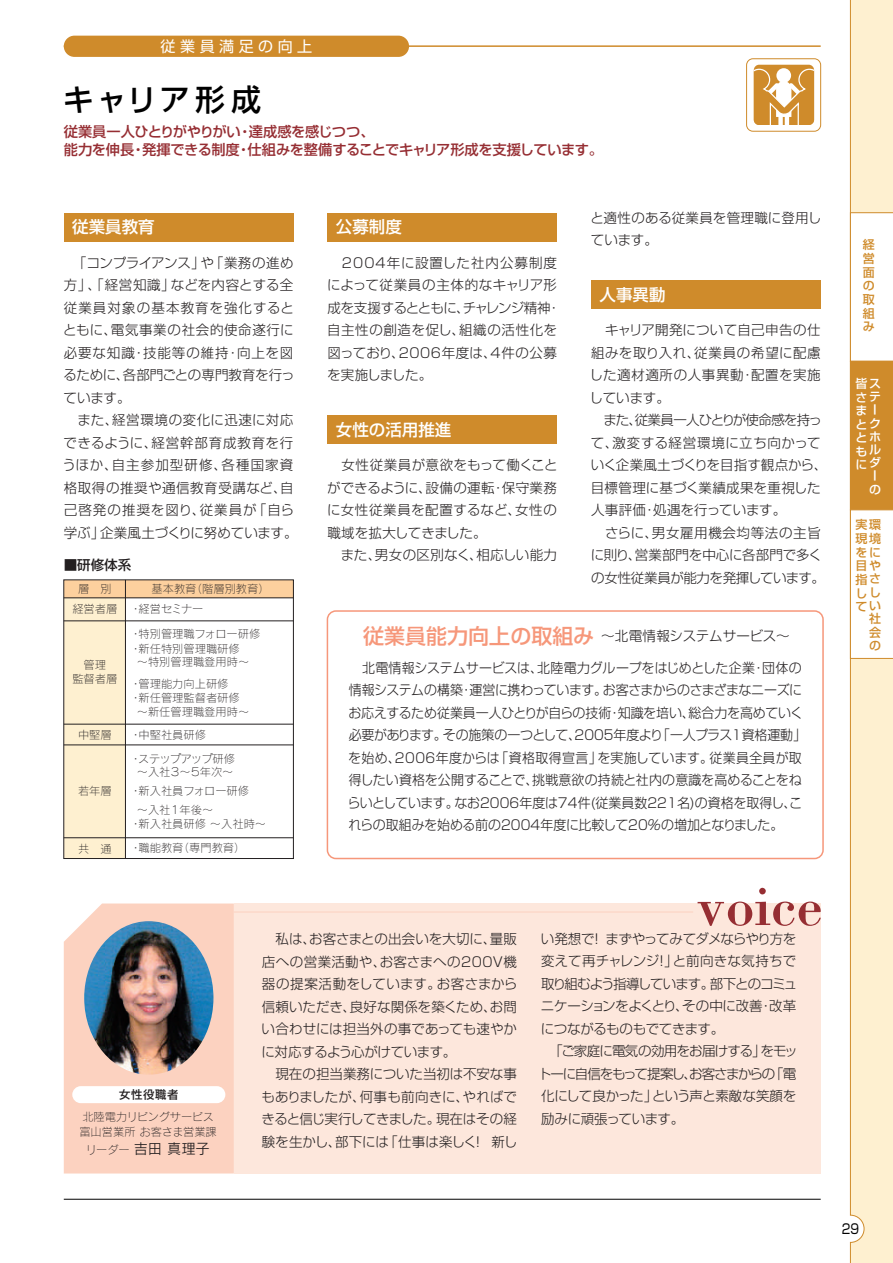
<style>
.page{position:relative;width:893px;height:1263px;background:#fff}
.page>*{position:absolute;margin:0;border:0;box-sizing:border-box;transform-origin:0 0}
.t1{font:500 30px "Shin Go";letter-spacing:.095em;color:#000}
.t2{font:500 16.5px "Shin Go";color:#fff}
.t3{font:15px "Shin Go";letter-spacing:.3em;color:#fff}
.t4{font:500 14.25px/18px "Shin Go";letter-spacing:-.02em;color:#962e33}
.t5{font:14.25px "Rodin CID M";color:#231f20}
.t6{font:300 13.5px/22.5px "Shin Go";color:#231f20;text-align:justify}
.t7{font:300 13.5px/22.5px "Shin Go";color:#231f20;scale:.96 1}
.t8{font:300 13.5px/22.5px "Shin Go";letter-spacing:.04em;color:#231f20}
.t9{font:300 13.5px/22.5px "Shin Go";letter-spacing:-.02em;color:#231f20}
.t10{font:300 13.5px "Shin Go";letter-spacing:.025em;color:#231f20}
.t11{font:500 13.5px "Shin Go";color:#231f20}
.t12{font:13.5px "Shin Go";color:#000;scale:.85 1}
.t13{font:500 12px/13.6px "Shin Go";letter-spacing:.125em;color:#cf8b2b;text-align:justify}
.t14{font:500 12px/13.2px "Shin Go";letter-spacing:.125em;color:#fff;text-align:right}
.t15{font:12px "Rodin CID DB";color:#231f20}
.t16{font:11.25px/13.5px "Rodin CID L";color:#231f20}
.s1{font-weight:500;font-size:21px;color:#f6977a}
.s2{font-family:"Rodin CID L";font-size:11.25px}
</style>
<div class="page">
<div style="left:850px;top:0;width:43px;height:1263px;background:#fef0d0"></div>
<svg style="left:850px;top:212px;width:43px;height:447px"></svg>
<hr style="left:64px;top:45px;width:757px;height:2px;background:#cf8b2b">
<div style="left:64px;top:36px;width:345px;height:21px;background:#cf8b2b;border-radius:11px"></div>
<hr style="left:64px;top:1199px;width:757px;height:1px;background:#000">
<div style="left:746px;top:59px;width:75px;height:72px;border:1px solid #cf8b2b;border-radius:6px"></div>
<div style="left:754px;top:65px;width:60px;height:60px;background:#cf8b2b;border-radius:5px"></div>
<svg style="left:754px;top:68px;width:60px;height:57px"></svg>
<div style="left:64px;top:213px;width:229px;height:28px;background:#cf8b2b"></div>
<div style="left:327px;top:213px;width:230px;height:28px;background:#cf8b2b"></div>
<div style="left:327px;top:415px;width:230px;height:29px;background:#cf8b2b"></div>
<div style="left:64px;top:903px;width:170px;height:270px;background:#fcd2c0"></div>
<div style="left:234px;top:903px;width:587px;height:270px;background:#fde7dc"></div>
<svg style="left:698px;top:888px;width:123px;height:38px"></svg>
<div style="left:64px;top:580px;width:61px;height:278px;background:#fef0d0"></div>
<div style="left:64px;top:580px;width:229px;height:18px;background:#fdd09e"></div>
<div style="left:64px;top:580px;width:230px;height:279px;border:1px solid #231f20"></div>
<hr style="left:125px;top:580px;width:1px;height:278px;background:#231f20">
<hr style="left:64px;top:837px;width:229px;height:1px;background:#231f20">
<hr style="left:64px;top:745px;width:229px;height:1px;background:#231f20">
<hr style="left:64px;top:724px;width:229px;height:1px;background:#231f20">
<hr style="left:64px;top:621px;width:229px;height:1px;background:#231f20">
<hr style="left:64px;top:598px;width:229px;height:1px;background:#231f20">
<div style="left:327px;top:610px;width:497px;height:249px;border:2px solid #f6977a;border-radius:9px"></div>
<img style="left:84px;top:921px;width:129px;height:154px;border-radius:50%">
<div style="left:72px;top:1086px;width:153px;height:17px;background:#fff;border-radius:9px"></div>
<hr style="left:234px;top:912px;width:459px;height:1px;background:#fcd2c0">
<div style="left:591px;top:280px;width:230px;height:29px;background:#cf8b2b"></div>
<p class="t3" style="left:161px;top:36px;width:153px">従業員満足の向上</p>
<h1 class="t1" style="left:64px;top:80px;width:199px">キャリア形成</h1>
<p class="t4" style="left:64px;top:122px;width:541px">従業員一人ひとりがやりがい・達成感を感じつつ、<br>能力を伸長・発揮できる制度・仕組みを整備することでキャリア形成を支援しています。</p>
<p class="t2" style="left:72px;top:216px;width:84px">従業員教育</p>
<p class="t6" style="left:63px;top:251px;width:233px;text-indent:10px">「コンプライアンス」や「業務の進め方」、「経営知識」などを内容とする全従業員対象の基本教育を強化するとともに、電気事業の社会的使命遂行に必要な知識・技能等の維持・向上を図るために、各部門ごとの専門教育を行っています。</p>
<p class="t8" style="left:63px;top:408px;width:237px;text-indent:15px">また、経営環境の変化に迅速に対応できるように、経営幹部育成教育を行うほか、自主参加型研修、各種国家資格取得の推奨や通信教育受講など、自己啓発の推奨を図り、従業員が「自ら学ぶ」企業風土づくりに努めています。</p>
<p class="t11" style="left:64px;top:556px;width:69px">■研修体系</p>
<p class="t16" style="left:78px;top:582px;width:35px">層 別</p>
<p class="t16" style="left:152px;top:582px;width:120px">基本教育（階層別教育）</p>
<p class="t16" style="left:72px;top:602px;width:47px">経営者層</p>
<p class="t16" style="left:130px;top:597px;width:132px;line-height:24.6px">・経営セミナー<br>・特別管理職フォロー研修</p>
<p class="t16" style="left:137px;top:641px;width:114px;text-indent:-7px">・新任特別管理職研修～特別管理職登用時～</p>
<p class="t16" style="left:130px;top:677px;width:100px">・管理能力向上研修</p>
<p class="t16" style="left:130px;top:691px;width:111px">・新任管理監督者研修</p>
<p class="t16" style="left:137px;top:705px;width:114px">～新任管理職登用時～</p>
<p class="t16" style="left:130px;top:722px;width:106px;line-height:23.9px">・中堅社員研修<br>・ステップアップ研修</p>
<p class="t16" style="left:137px;top:765px;width:98px">～入社３～５年次～</p>
<p class="t16" style="left:130px;top:784px;width:121px">・新入社員フォロー研修</p>
<p class="t16" style="left:137px;top:802px;width:78px">～入社１年後～</p>
<p class="t16" style="left:130px;top:811px;width:138px;line-height:24.3px">・新入社員研修～入社時～・職能教育（専門教育）</p>
<p class="t16" style="left:72px;top:658px;width:47px;text-align:center">管理<br>監督者層</p>
<p class="t16" style="left:78px;top:728px;width:35px">中堅層</p>
<p class="t16" style="left:78px;top:784px;width:35px">若年層</p>
<p class="t16" style="left:78px;top:841px;width:35px">共 通</p>
<p class="t2" style="left:336px;top:216px;width:68px">公募制度</p>
<p class="t8" style="left:327px;top:251px;width:235px;text-indent:15px">2004年に設置した社内公募制度によって従業員の主体的なキャリア形成を支援するとともに、チャレンジ精神・自主性の創造を促し、組織の活性化を図っており、2006年度は、4件の公募を実施しました。</p>
<p class="t2" style="left:336px;top:419px;width:117px">女性の活用推進</p>
<p class="t6" style="left:327px;top:453px;width:232px;text-indent:14px">女性従業員が意欲をもって働くことができるように、設備の運転・保守業務に女性従業員を配置するなど、女性の職域を拡大してきました。</p>
<p class="t10" style="left:341px;top:547px;width:218px">また、男女の区別なく、相応しい能力</p>
<p class="t6" style="left:590px;top:206px;width:232px">と適性のある従業員を管理職に登用しています。</p>
<p class="t2" style="left:599px;top:284px;width:67px">人事異動</p>
<p class="t6" style="left:590px;top:318px;width:233px;text-indent:15px">キャリア開発について自己申告の仕組みを取り入れ、従業員の希望に配慮した適材適所の人事異動・配置を実施しています。</p>
<p class="t6" style="left:591px;top:408px;width:238px;text-align:left;text-indent:13px">また、従業員一人ひとりが使命感を持って、激変する経営環境に立ち向かっていく企業風土づくりを目指す観点から、目標管理に基づく業績成果を重視した人事評価・処遇を行っています。</p>
<p class="t9" style="left:591px;top:521px;width:236px;text-indent:14px">さらに、男女雇用機会均等法の主旨に則り、営業部門を中心に各部門で多くの女性従業員が能力を発揮しています。</p>
<p class="t6" style="left:363px;top:624px;width:428px"><span class="s1">従業員能力向上の取組み</span>～北電情報システムサービス～</p>
<p class="t7" style="left:347px;top:656px;width:479px;text-indent:15px">北電情報システムサービスは、北陸電力グループをはじめとした企業・団体の情報システムの構築・運営に携わっています。お客さまからのさまざまなニーズにお応えするため従業員一人ひとりが自らの技術・知識を培い、総合力を高めていく必要があります。その施策の一つとして、2005年度より「一人プラス1資格運動」を始め、2006年度からは「資格取得宣言」を実施しています。従業員全員が取得したい資格を公開することで、挑戦意欲の持続と社内の意識を高めることをねらいとしています。なお2006年度は74件(従業員数221名)の資格を取得し、これらの取組みを始める前の2004年度に比較して20％の増加となりました。</p>
<p class="t13" style="left:863px;top:237px;width:13px">経営面の取組み</p>
<p class="t14" style="left:855px;top:376px;width:27px">皆スさテまーとクホルダーの</p>
<p class="t14" style="left:855px;top:430px;width:13px;text-align:justify">ともに</p>
<p class="t13" style="left:855px;top:517px;width:27px">実環現境をに目や指さしし</p>
<p class="t13" style="left:869px;top:598px;width:13px">い社会の</p>
<p class="t13" style="left:855px;top:599px;width:13px">て</p>
<p class="t15" style="left:119px;top:1086px;width:61px">女性役職者</p>
<p class="t16" style="left:79px;top:1109px;width:139px;line-height:15px">北陸電力リビングサービス富山営業所お客さま営業課</p>
<p class="t5" style="left:86px;top:1140px;width:126px"><span class="s2">リーダー</span>吉田真理子</p>
<p class="t6" style="left:261px;top:927px;width:257px;text-indent:14px">私は、お客さまとの出会いを大切に、量販店への営業活動や、お客さまへの200V機器の提案活動をしています。お客さまから信頼いただき、良好な関係を築くため、お問い合わせには担当外の事であっても速やかに対応するよう心がけています。</p>
<p class="t6" style="left:262px;top:1062px;width:257px;text-indent:14px">現在の担当業務についた当初は不安な事もありましたが、何事も前向きに、やればできると信じ実行してきました。現在はその経験を生かし、部下には「仕事は楽しく! 新し</p>
<p class="t6" style="left:541px;top:927px;width:258px">い発想で! まずやってみてダメならやり方を変えて再チャレンジ!」と前向きな気持ちで取り組むよう指導しています。部下とのコミュニケーションをよくとり、その中に改善・改革につながるものもでてきます。</p>
<p class="t6" style="left:538px;top:1039px;width:261px;text-indent:11px">「ご家庭に電気の効用をお届けする」をモットーに自信をもって提案し、お客さまからの「電化にして良かった」という声と素敵な笑顔を励みに頑張っています。</p>
<p class="t12" style="left:842px;top:1220px;width:22px">29</p>
</div>
